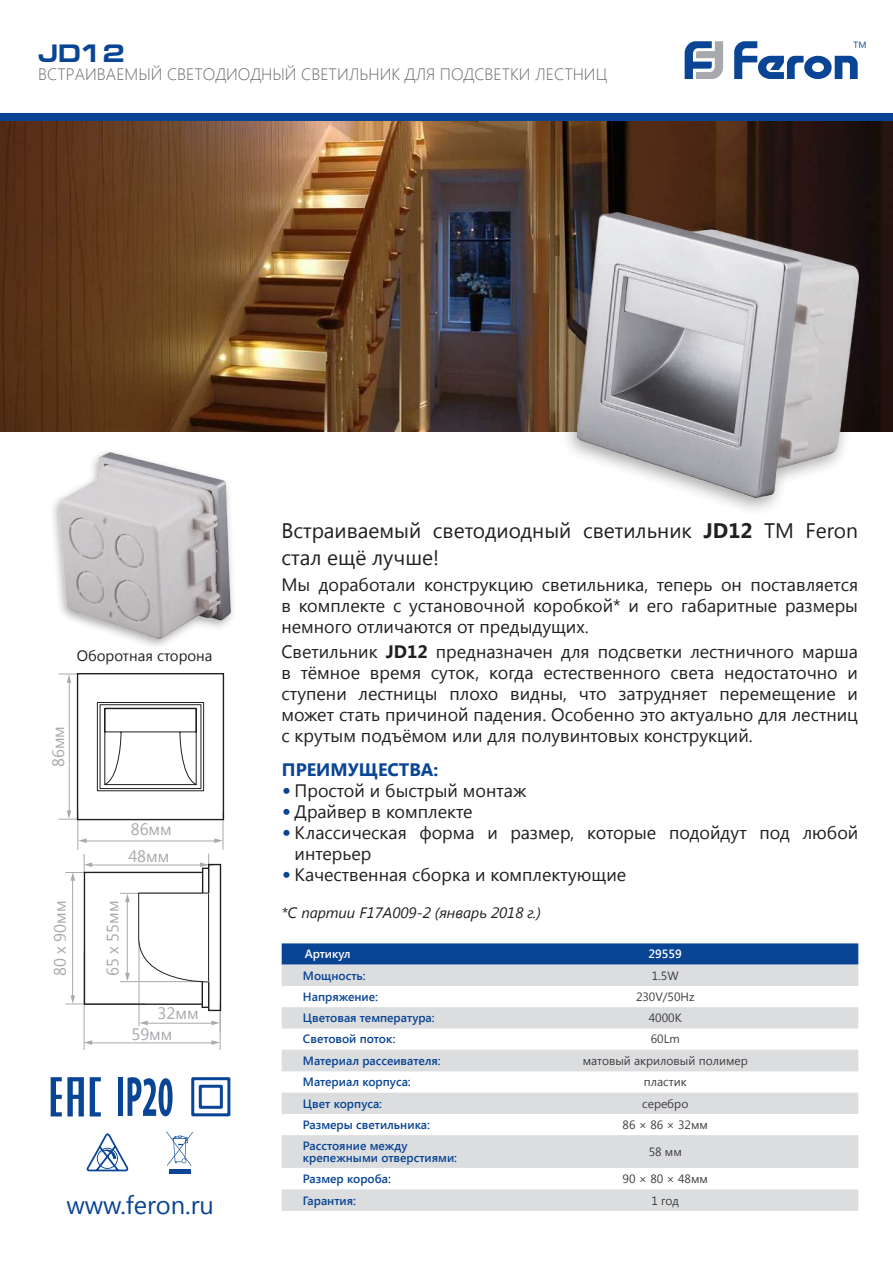
<style>
.page{position:relative;width:893px;height:1263px;background:#fff}
.page>*{position:absolute;margin:0;border:0;box-sizing:border-box;transform-origin:0 0}
.t1{font:25.5px "Segoe UI";color:#094594}
.t2{font:700 25.5px "Europe Ext";color:#094594}
.t3{font:21px/27px "Segoe UI";color:#231f20}
.t4{font:18px/21px "Segoe UI";color:#231f20;text-align:justify}
.t5{font:700 18px "Segoe UI";color:#094594}
.t6{font:300 16.5px "Segoe UI";color:#6c6d70}
.t7{font:16.5px/21.5px "Segoe UI";color:#a8a9ad}
.t8{font:italic 15px "Segoe UI";color:#231f20}
.t9{font:15px "Segoe UI";color:#231f20}
.t10{font:600 12px/12px "Segoe UI";color:#094594}
.t11{font:12px "Segoe UI";color:#3e3e3f}
.t12{font:600 12px "Segoe UI";color:#fff}
.t13{font:9px "Segoe UI";color:#094594}
.s1{font-weight:700}
.s2{font-weight:700;font-size:22.5px;color:#094594}
</style>
<div class="page">
<svg style="left:685px;top:41px;width:38px;height:38px"></svg>
<svg style="left:734px;top:41px;width:124px;height:38px"></svg>
<img style="left:0;top:120px;width:893px;height:312px">
<div style="left:0;top:113px;width:893px;height:7px;background:#094594"></div>
<svg style="left:90px;top:1077px;width:11px;height:39px"></svg>
<svg style="left:51px;top:1077px;width:33px;height:39px"></svg>
<hr style="left:169px;top:1169px;width:21px;height:4px;background:#094594">
<svg style="left:166px;top:1131px;width:27px;height:35px"></svg>
<svg style="left:86px;top:1133px;width:43px;height:39px"></svg>
<hr style="left:119px;top:1077px;width:4px;height:39px;background:#094594">
<svg style="left:128px;top:1077px;width:45px;height:39px"></svg>
<svg style="left:282px;top:943px;width:576px;height:22px;background:#134c98"></svg>
<svg style="left:282px;top:965px;width:576px;height:246px;fill:#dcdddf"></svg>
<svg style="left:191px;top:1077px;width:40px;height:40px"></svg>
<hr style="left:69px;top:681px;width:1px;height:131px;background:#a8a9ad">
<svg style="left:59px;top:810px;width:18px;height:10px"></svg>
<svg style="left:59px;top:674px;width:18px;height:9px"></svg>
<hr style="left:78px;top:812px;width:1px;height:38px;background:#a8a9ad">
<hr style="left:85px;top:841px;width:131px;height:1px;background:#a8a9ad">
<svg style="left:214px;top:838px;width:9px;height:5px"></svg>
<svg style="left:78px;top:838px;width:9px;height:5px"></svg>
<hr style="left:223px;top:812px;width:1px;height:38px;background:#a8a9ad">
<div style="left:77px;top:673px;width:147px;height:147px;border:1px solid #231f20"></div>
<svg style="left:97px;top:702px;width:107px;height:89px"></svg>
<div style="left:49px;top:447px;width:188px;height:204px;background:#231f20;opacity:.4"></div>
<img style="left:59px;top:452px;width:171px;height:186px">
<div style="left:560px;top:204px;width:309px;height:313px;background:#231f20;opacity:.4"></div>
<img style="left:578px;top:212px;width:280px;height:285px">
<hr style="left:146px;top:1023px;width:68px;height:1px;background:#a8a9ad">
<hr style="left:91px;top:1042px;width:123px;height:1px;background:#a8a9ad">
<hr style="left:91px;top:865px;width:123px;height:1px;background:#a8a9ad">
<svg style="left:140px;top:1021px;width:8px;height:4px"></svg>
<svg style="left:85px;top:1040px;width:7px;height:5px"></svg>
<svg style="left:211px;top:1021px;width:9px;height:4px"></svg>
<svg style="left:211px;top:1040px;width:9px;height:5px"></svg>
<hr style="left:220px;top:1002px;width:1px;height:30px;background:#a8a9ad">
<hr style="left:139px;top:941px;width:1px;height:85px;background:#a8a9ad">
<hr style="left:220px;top:1013px;width:1px;height:37px;background:#a8a9ad">
<hr style="left:84px;top:951px;width:1px;height:99px;background:#a8a9ad">
<svg style="left:84px;top:854px;width:8px;height:18px"></svg>
<hr style="left:127px;top:900px;width:1px;height:74px;background:#a8a9ad">
<hr style="left:72px;top:876px;width:1px;height:121px;background:#a8a9ad">
<svg style="left:125px;top:894px;width:5px;height:8px"></svg>
<svg style="left:71px;top:873px;width:4px;height:8px"></svg>
<svg style="left:125px;top:973px;width:5px;height:8px"></svg>
<svg style="left:71px;top:995px;width:4px;height:8px"></svg>
<hr style="left:120px;top:981px;width:83px;height:1px;background:#a8a9ad">
<hr style="left:120px;top:893px;width:83px;height:1px;background:#a8a9ad">
<hr style="left:65px;top:1003px;width:80px;height:1px;background:#a8a9ad">
<hr style="left:65px;top:872px;width:80px;height:1px;background:#a8a9ad">
<div style="left:84px;top:872px;width:119px;height:133px;border:1px solid #231f20"></div>
<svg style="left:138px;top:854px;width:84px;height:158px"></svg>
<h1 class="t2" style="left:38px;top:39px;width:88px">JD12</h1>
<p class="t6" style="left:38px;top:62px;width:570px">ВСТРАИВАЕМЫЙ СВЕТОДИОДНЫЙ СВЕТИЛЬНИК ДЛЯ ПОДСВЕТКИ ЛЕСТНИЦ</p>
<p class="t13" style="left:854px;top:38px;width:14px">TM</p>
<p class="t9" style="left:77px;top:645px;width:137px">Оборотная сторона</p>
<p class="t7" style="left:47px;top:767px;width:43px;rotate:-90deg">86мм</p>
<p class="t7" style="left:131px;top:818px;width:43px">86мм</p>
<p class="t7" style="left:128px;top:845px;width:43px">48мм</p>
<p class="t7" style="left:49px;top:976px;width:77px;rotate:-90deg">80 x 90мм</p>
<p class="t7" style="left:101px;top:976px;width:77px;rotate:-90deg">65 x 55мм</p>
<p class="t7" style="left:131px;top:1001px;width:69px;text-indent:26px">32мм<br>59мм</p>
<h1 class="t1" style="left:66px;top:1187px;width:149px">www.feron.ru</h1>
<p class="t3" style="left:281px;top:516px;width:578px">Встраиваемый светодиодный светильник <span class="s1">JD12</span> ТМ Feron стал ещё лучше!</p>
<p class="t4" style="left:281px;top:573px;width:578px">Мы доработали конструкцию светильника, теперь он поставляется в комплекте с установочной коробкой* и его габаритные размеры немного отличаются от предыдущих.</p>
<p class="t4" style="left:281px;top:640px;width:578px">Светильник <span class="s1">JD12</span> предназначен для подсветки лестничного марша в тёмное время суток, когда естественного света недостаточно и ступени лестницы плохо видны, что затрудняет перемещение и может стать причиной падения. Особенно это актуально для лестниц с крутым подъёмом или для полувинтовых конструкций.</p>
<p class="t5" style="left:282px;top:757px;width:158px">ПРЕИМУЩЕСТВА:</p>
<p class="t4" style="left:282px;top:780px;width:246px"><span class="s2">•</span> Простой и быстрый монтаж</p>
<p class="t4" style="left:282px;top:801px;width:192px"><span class="s2">•</span> Драйвер в комплекте</p>
<p class="t4" style="left:295px;top:822px;width:565px;text-indent:-13px"><span class="s2">•</span> Классическая форма и размер, которые подойдут под любой интерьер</p>
<p class="t4" style="left:282px;top:864px;width:346px"><span class="s2">•</span> Качественная сборка и комплектующие</p>
<p class="t8" style="left:281px;top:902px;width:261px">*С партии F17A009-2 (январь 2018 г.)</p>
<p class="t12" style="left:305px;top:946px;width:48px">Артикул</p>
<p class="t12" style="left:649px;top:946px;width:35px">29559</p>
<p class="t10" style="left:303px;top:969px;width:64px">Мощность:</p>
<p class="t11" style="left:652px;top:967px;width:28px">1.5W</p>
<p class="t10" style="left:303px;top:990px;width:77px">Напряжение:</p>
<p class="t11" style="left:636px;top:988px;width:60px">230V/50Hz</p>
<p class="t10" style="left:303px;top:1011px;width:133px">Цветовая температура:</p>
<p class="t11" style="left:649px;top:1009px;width:34px">4000K</p>
<p class="t10" style="left:303px;top:1033px;width:94px">Световой поток:</p>
<p class="t11" style="left:651px;top:1031px;width:30px">60Lm</p>
<p class="t10" style="left:303px;top:1054px;width:139px">Материал рассеивателя:</p>
<p class="t11" style="left:583px;top:1052px;width:166px">матовый акриловый полимер</p>
<p class="t10" style="left:303px;top:1075px;width:109px">Материал корпуса:</p>
<p class="t11" style="left:644px;top:1074px;width:44px">пластик</p>
<p class="t10" style="left:303px;top:1097px;width:81px">Цвет корпуса:</p>
<p class="t11" style="left:642px;top:1095px;width:48px">серебро</p>
<p class="t10" style="left:303px;top:1118px;width:129px">Размеры светильника:</p>
<p class="t11" style="left:623px;top:1116px;width:87px">86 × 86 × 32мм</p>
<p class="t10" style="left:303px;top:1139px;width:156px">Расстояние между крепежными отверстиями:</p>
<p class="t11" style="left:649px;top:1143px;width:35px">58 мм</p>
<p class="t10" style="left:303px;top:1172px;width:90px">Размер короба:</p>
<p class="t11" style="left:623px;top:1170px;width:87px">90 × 80 × 48мм</p>
<p class="t10" style="left:303px;top:1194px;width:55px">Гарантия:</p>
<p class="t11" style="left:651px;top:1192px;width:29px">1 год</p>
</div>
